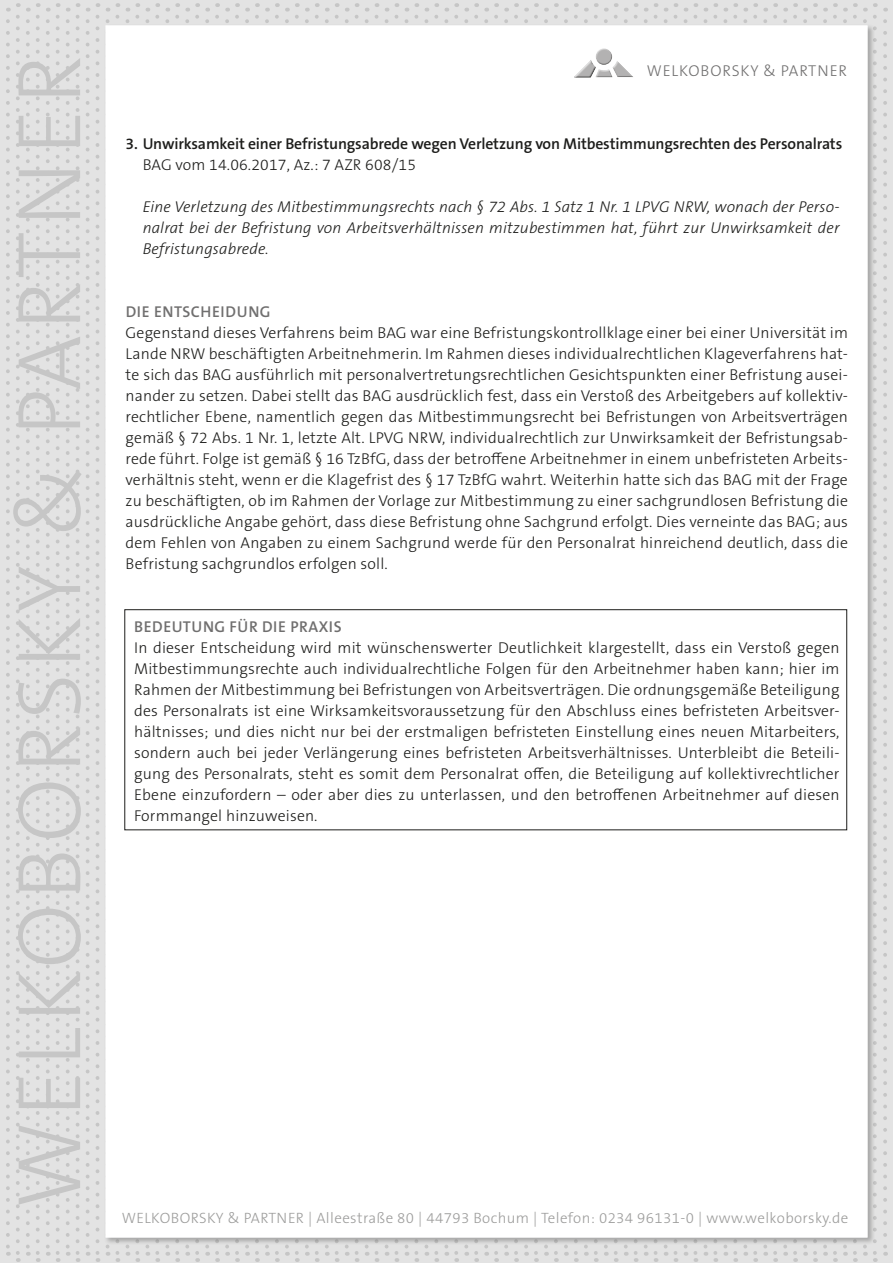
<style>
.page{position:relative;width:893px;height:1263px;background:#e3e3e3}
.page>*{position:absolute;margin:0;border:0;box-sizing:border-box;transform-origin:0 0}
.t1{font:300 91.05px "The Sans B W3";letter-spacing:.055em;color:#c6c6c6}
.Body{font:300 15.75px/21px "The Sans B W3";letter-spacing:.01em;color:#1d1d1b;text-align:justify}
.BODY_MIT_EINZUG{font:300 15.75px/21px "The Sans B W3";letter-spacing:.01em;color:#1d1d1b;text-align:justify}
.BODY_MIT_EINZUG-2{font:italic 300 15.75px/21px "The Sans B W3";letter-spacing:.01em;color:#1d1d1b;text-align:justify}
.Body-2{font:600 15.75px "The Sans B W6";letter-spacing:-.01em;color:#1d1d1b}
.Praxistipp_mit_Einzu{font:600 15.75px "The Sans B W6";letter-spacing:.035em;color:#706f6f}
.t2{font:300 15.75px "The Sans B W3";letter-spacing:.055em;color:#706f6f}
.Body-3{font:600 15.75px "The Sans B W6";letter-spacing:.035em;color:#706f6f}
.t3{font:300 15px "The Sans B W3";letter-spacing:.025em;color:#9d9d9c}
</style>
<div class="page">
<svg style="left:6px;top:21px;width:4px;height:1235px"></svg>
<svg style="left:16px;top:17px;width:4px;height:1245px"></svg>
<svg style="left:26px;top:21px;width:4px;height:1235px"></svg>
<svg style="left:36px;top:17px;width:4px;height:1245px"></svg>
<svg style="left:46px;top:21px;width:4px;height:1235px"></svg>
<svg style="left:56px;top:17px;width:4px;height:1245px"></svg>
<svg style="left:66px;top:21px;width:4px;height:1235px"></svg>
<svg style="left:76px;top:17px;width:3px;height:1245px"></svg>
<svg style="left:86px;top:21px;width:4px;height:1235px"></svg>
<svg style="left:96px;top:17px;width:3px;height:1245px"></svg>
<svg style="left:883px;top:21px;width:4px;height:1235px"></svg>
<svg style="left:873px;top:17px;width:4px;height:1245px"></svg>
<div style="left:104px;top:24px;width:771px;height:1221px;background:#1d1d1b;opacity:.3"></div>
<div style="left:106px;top:26px;width:761px;height:1211px;background:#fff"></div>
<div style="left:125px;top:609px;width:722px;height:221px;border:1px solid #1d1d1b"></div>
<svg style="left:574px;top:3px;width:64px;height:1259px"></svg>
<div style="left:572px;top:46px;width:63px;height:32px;background:#fff"></div>
<div style="left:573px;top:51px;width:62px;height:28px;background:#1d1d1b;opacity:.75"></div>
<h1 class="t1" style="left:-9px;top:1208px;width:1155px;rotate:-90deg">WELKOBORSKY &amp; PARTNER</h1>
<p class="t2" style="left:647px;top:60px;width:202px">WELKOBORSKY &amp; PARTNER</p>
<p class="t3" style="left:122px;top:1208px;width:728px">WELKOBORSKY &amp; PARTNER | Alleestraße 80 | 44793 Bochum | Telefon: 0234 96131-0 | www.welkoborsky.de</p>
<p class="Body-2" style="left:126px;top:133px;width:718px">3. Unwirksamkeit einer Befristungsabrede wegen Verletzung von Mitbestimmungsrechten des Personalrats</p>
<p class="Body" style="left:143px;top:154px;width:275px">BAG vom 14.06.2017, Az.: 7 AZR 608/15</p>
<p class="BODY_MIT_EINZUG-2" style="left:143px;top:196px;width:698px">Eine Verletzung des Mitbestimmungsrechts nach § 72 Abs. 1 Satz 1 Nr. 1 LPVG NRW, wonach der Perso&shy;nalrat bei der Befristung von Arbeitsverhältnissen mitzubestimmen hat, führt zur Unwirksamkeit der Befristungsabrede.</p>
<p class="Body-3" style="left:126px;top:301px;width:146px">DIE ENTSCHEIDUNG</p>
<p class="Body" style="left:126px;top:322px;width:724px">Gegenstand dieses Verfahrens beim BAG war eine Befristungskontrollklage einer bei einer Universität im Lande NRW beschäftigten Arbeitnehmerin. Im Rahmen dieses individualrechtlichen Klageverfahrens hat&shy;te sich das BAG ausführlich mit personalvertretungsrechtlichen Gesichtspunkten einer Befristung ausei&shy;nander zu setzen. Dabei stellt das BAG ausdrücklich fest, dass ein Verstoß des Arbeitgebers auf kollektiv&shy;rechtlicher Ebene, namentlich gegen das Mitbestimmungsrecht bei Befristungen von Arbeitsverträgen gemäß § 72 Abs. 1 Nr. 1, letzte Alt. LPVG NRW, individualrechtlich zur Unwirksamkeit der Befristungsab&shy;rede führt. Folge ist gemäß § 16 TzBfG, dass der betroffene Arbeitnehmer in einem unbefristeten Arbeits&shy;verhältnis steht, wenn er die Klagefrist des § 17 TzBfG wahrt. Weiterhin hatte sich das BAG mit der Frage zu beschäftigten, ob im Rahmen der Vorlage zur Mitbestimmung zu einer sachgrundlosen Befristung die ausdrückliche Angabe gehört, dass diese Befristung ohne Sachgrund erfolgt. Dies verneinte das BAG; aus dem Fehlen von Angaben zu einem Sachgrund werde für den Personalrat hinreichend deutlich, dass die Befristung sachgrundlos erfolgen soll.</p>
<p class="Praxistipp_mit_Einzu" style="left:134px;top:616px;width:209px">BEDEUTUNG FÜR DIE PRAXIS</p>
<p class="BODY_MIT_EINZUG" style="left:134px;top:637px;width:707px">In dieser Entscheidung wird mit wünschenswerter Deutlichkeit klargestellt, dass ein Verstoß gegen Mitbestimmungsrechte auch individualrechtliche Folgen für den Arbeitnehmer haben kann; hier im Rahmen der Mitbestimmung bei Befristungen von Arbeitsverträgen. Die ordnungsgemäße Beteiligung des Personalrats ist eine Wirksamkeitsvoraussetzung für den Abschluss eines befristeten Arbeitsver&shy;hältnisses; und dies nicht nur bei der erstmaligen befristeten Einstellung eines neuen Mitarbeiters, sondern auch bei jeder Verlängerung eines befristeten Arbeitsverhältnisses. Unterbleibt die Beteili&shy;gung des Personalrats, steht es somit dem Personalrat offen, die Beteiligung auf kollektivrechtlicher Ebene einzufordern – oder aber dies zu unterlassen, und den betroffenen Arbeitnehmer auf diesen Formmangel hinzuweisen.</p>
</div>
